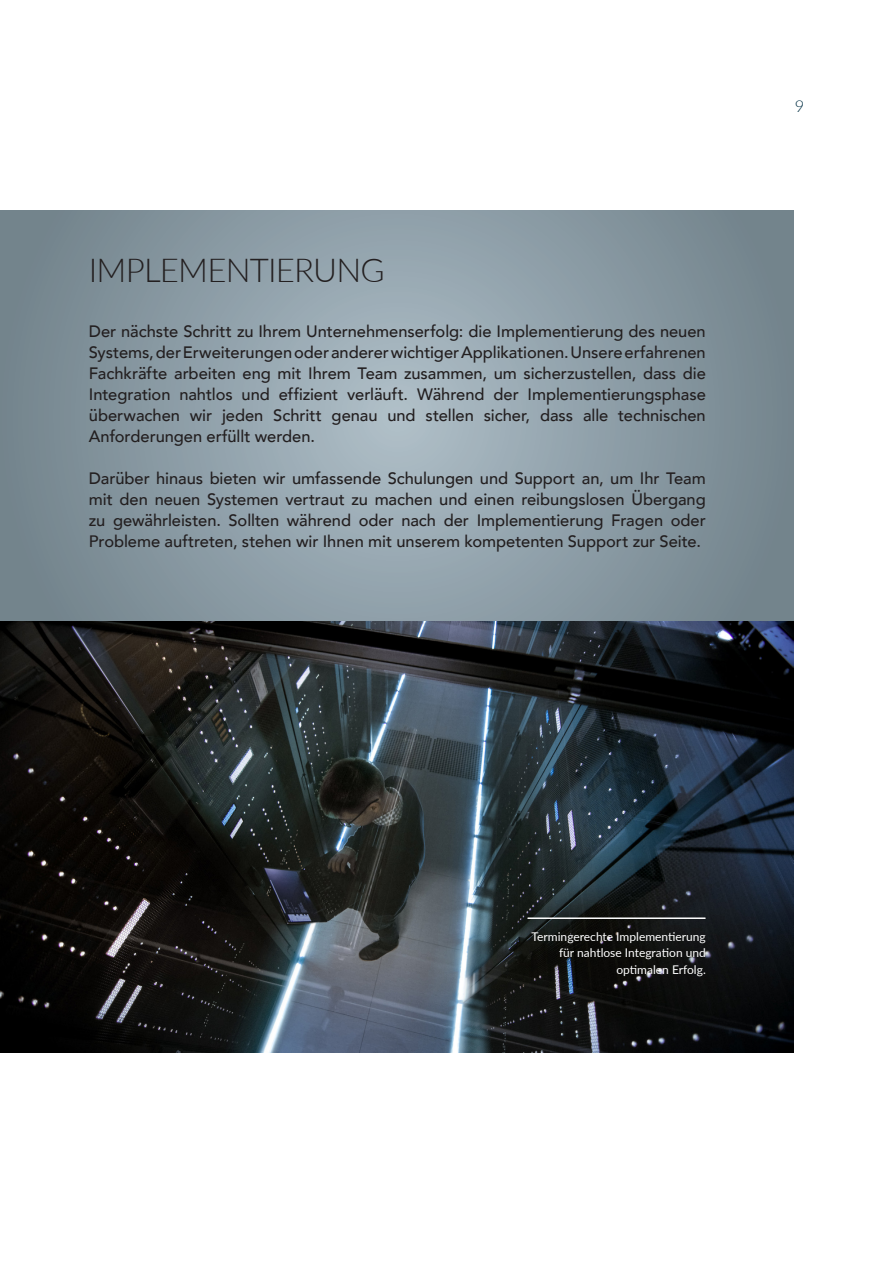
<style>
.page{position:relative;width:893px;height:1263px;background:#fff}
.page>*{position:absolute;margin:0;border:0;box-sizing:border-box;transform-origin:0 0}
.t1{font:300 33px "Lato";letter-spacing:-.025em;color:#231f20}
.Text{font:500 16.5px/21px "Avenir";letter-spacing:-.005em;color:#231f20;text-align:justify}
.Website_address___page_no{font:300 16.5px "Lato";color:#083448}
.Picture_text{font:12px/16.5px "Lato";color:#fff;text-align:right}
</style>
<div class="page">
<img style="left:0;top:621px;width:794px;height:431px">
<svg style="left:0;top:210px;width:794px;height:411px;background:#8a9ba4"></svg>
<hr style="left:528px;top:917px;width:177px;height:2px;background:#fff">
<p class="t1" style="left:89px;top:247px;width:297px">IMPLEMENTIERUNG</p>
<p class="Text" style="left:89px;top:320px;width:618px">Der nächste Schritt zu Ihrem Unternehmenserfolg: die Implementierung des neuen Systems, der Erweiterungen oder anderer wichtiger Applikationen. Unsere erfahrenen Fachkräfte arbeiten eng mit Ihrem Team zusammen, um sicherzustellen, dass die Integration nahtlos und effizient verläuft. Während der Implementierungsphase überwachen wir jeden Schritt genau und stellen sicher, dass alle technischen Anforderungen erfüllt werden.</p>
<p class="Text" style="left:89px;top:467px;width:618px">Darüber hinaus bieten wir umfassende Schulungen und Support an, um Ihr Team mit den neuen Systemen vertraut zu machen und einen reibungslosen Übergang zu gewährleisten. Sollten während oder nach der Implementierung Fragen oder Probleme auftreten, stehen wir Ihnen mit unserem kompetenten Support zur Seite.</p>
<p class="Website_address___page_no" style="left:795px;top:94px;width:11px">9</p>
<p class="Picture_text" style="left:532px;top:928px;width:176px">Termingerechte Implementierung für nahtlose Integration und optimalen Erfolg.</p>
</div>
